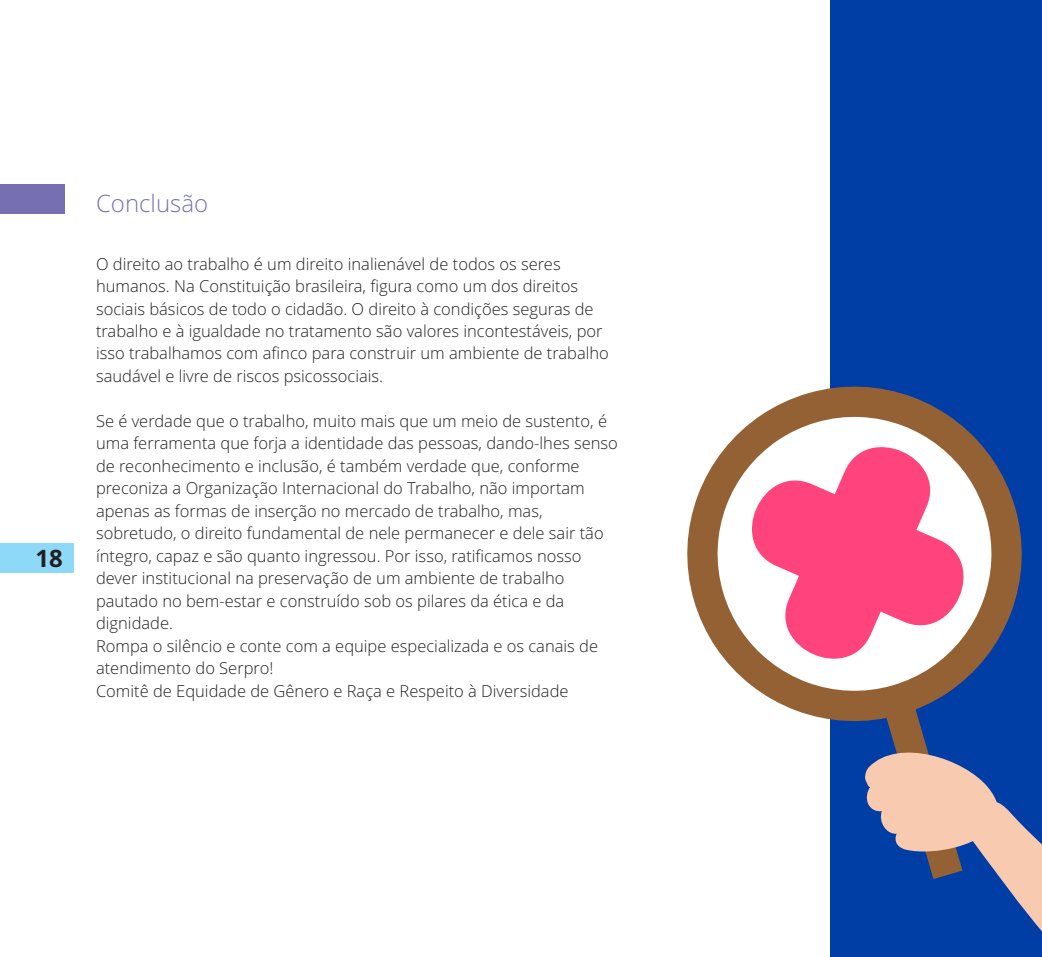
<style>
.page{position:relative;width:1042px;height:957px;background:#fff}
.page>*{position:absolute;margin:0;border:0;box-sizing:border-box;transform-origin:0 0}
.t1{font:300 24px "Open Sans";color:#7670b3}
.t2{font:700 24px "Open Sans";color:#231f20}
.t3{font:300 16.5px/22.5px "Open Sans";color:#231f20}
</style>
<div class="page">
<div style="left:830px;top:0;width:212px;height:957px;background:#003da5"></div>
<svg style="left:687px;top:386px;width:335px;height:336px"></svg>
<svg style="left:726px;top:421px;width:263px;height:263px"></svg>
<svg style="left:865px;top:651px;width:177px;height:281px"></svg>
<div style="left:0;top:184px;width:65px;height:30px;background:#7670b3"></div>
<div style="left:0;top:543px;width:74px;height:30px;background:#8ed8f8"></div>
<h1 class="t2" style="left:36px;top:548px;width:29px">18</h1>
<h1 class="t1" style="left:96px;top:194px;width:114px">Conclusão</h1>
<p class="t3" style="left:96px;top:254px;width:514px">O direito ao trabalho é um direito inalienável de todos os seres humanos. Na Constituição brasileira, figura como um dos direitos sociais básicos de todo o cidadão. O direito à condições seguras de trabalho e à igualdade no tratamento são valores incontestáveis, por isso trabalhamos com afinco para construir um ambiente de trabalho saudável e livre de riscos psicossociais.</p>
<p class="t3" style="left:96px;top:411px;width:523px">Se é verdade que o trabalho, muito mais que um meio de sustento, é uma ferramenta que forja a identidade das pessoas, dando-lhes senso de reconhecimento e inclusão, é também verdade que, conforme preconiza a Organização Internacional do Trabalho, não importam apenas as formas de inserção no mercado de trabalho, mas, sobretudo, o direito fundamental de nele permanecer e dele sair tão íntegro, capaz e são quanto ingressou. Por isso, ratificamos nosso dever institucional na preservação de um ambiente de trabalho pautado no bem-estar e construído sob os pilares da ética e da dignidade.</p>
<p class="t3" style="left:96px;top:636px;width:503px">Rompa o silêncio e conte com a equipe especializada e os canais de atendimento do Serpro!<br>Comitê de Equidade de Gênero e Raça e Respeito à Diversidade</p>
</div>
